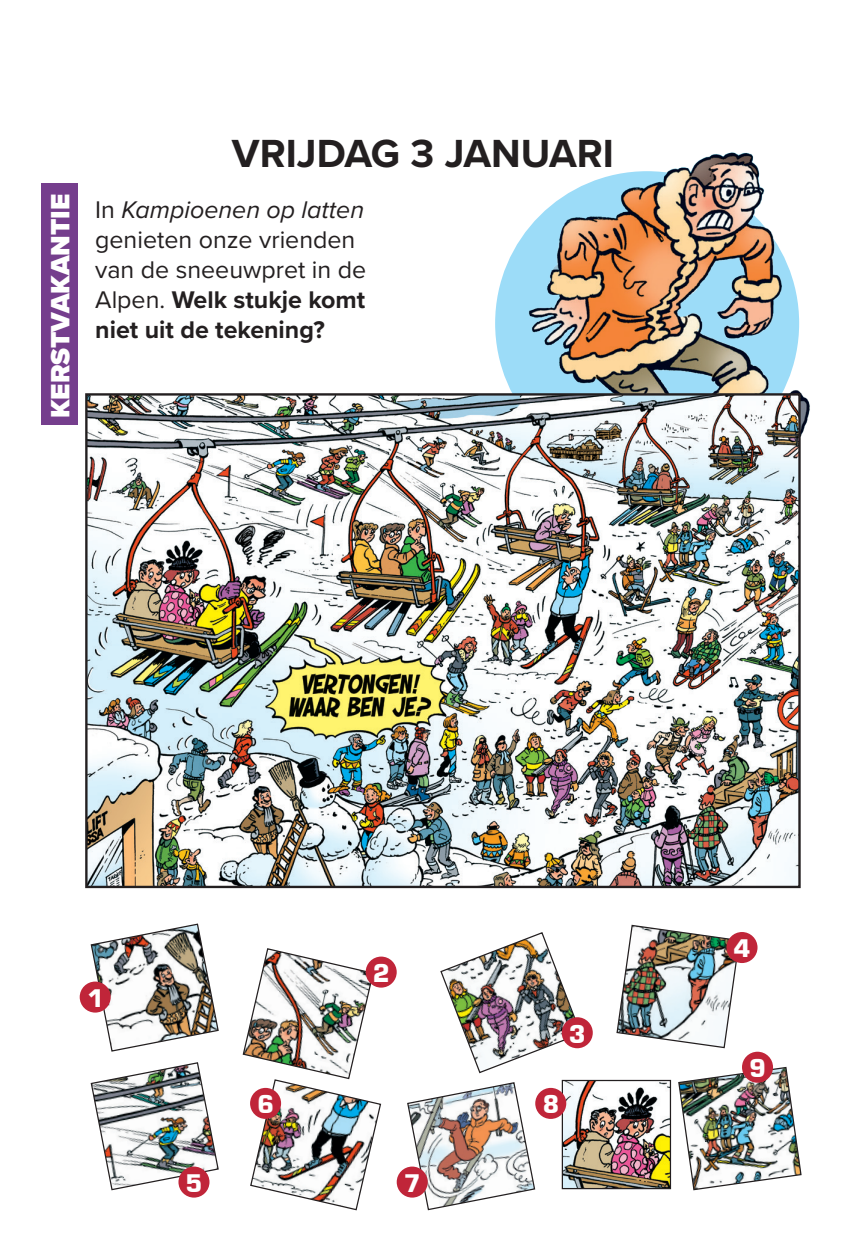
<style>
.page{position:relative;width:851px;height:1238px;background:#fff}
.page>*{position:absolute;margin:0;border:0;box-sizing:border-box;transform-origin:0 0}
.t1{font:700 40.75px "Proxima Nova";color:#231f20}
.t2{font:900 27.5px "Proxima Nova";color:#fff}
.t3{font:25px/30px "Proxima Nova";color:#231f20}
.t4{font:700 24.25px "Square 721 BT";color:#fff}
.s1{font-style:italic}
.s2{font-weight:700}
</style>
<div class="page">
<img style="left:504px;top:152px;width:306px;height:284px">
<svg style="left:90px;top:923px;width:129px;height:129px"></svg>
<img style="left:88px;top:396px;width:710px;height:489px">
<div style="left:85px;top:393px;width:716px;height:495px;border:2px solid #231f20"></div>
<img style="left:564px;top:1082px;width:105px;height:105px">
<div style="left:562px;top:1080px;width:109px;height:109px;border:1px solid #231f20"></div>
<svg style="left:406px;top:1082px;width:130px;height:129px"></svg>
<img style="left:440px;top:932px;width:142px;height:142px">
<img style="left:678px;top:1066px;width:124px;height:125px">
<img style="left:616px;top:924px;width:122px;height:125px">
<img style="left:90px;top:1062px;width:129px;height:129px">
<img style="left:242px;top:948px;width:140px;height:263px">
<div style="left:80px;top:981px;width:31px;height:31px;background:#c02539;border-radius:50%"></div>
<div style="left:366px;top:956px;width:31px;height:31px;background:#c02539;border-radius:50%"></div>
<div style="left:562px;top:1017px;width:31px;height:31px;background:#c02539;border-radius:50%"></div>
<div style="left:726px;top:932px;width:31px;height:31px;background:#c02539;border-radius:50%"></div>
<div style="left:178px;top:1166px;width:31px;height:31px;background:#c02539;border-radius:50%"></div>
<div style="left:250px;top:1088px;width:31px;height:31px;background:#c02539;border-radius:50%"></div>
<div style="left:397px;top:1166px;width:31px;height:31px;background:#c02539;border-radius:50%"></div>
<div style="left:535px;top:1088px;width:31px;height:31px;background:#c02539;border-radius:50%"></div>
<div style="left:742px;top:1051px;width:31px;height:31px;background:#c02539;border-radius:50%"></div>
<div style="left:41px;top:183px;width:37px;height:242px;background:#753e8d"></div>
<p class="t2" style="left:40px;top:418px;width:226px;rotate:-90deg">KERSTVAKANTIE</p>
<h1 class="t1" style="left:232px;top:123px;width:384px">VRIJDAG 3 JANUARI</h1>
<p class="t3" style="left:95px;top:194px;width:273px">In <span class="s1">Kampioenen op latten </span>genieten onze vrienden van de sneeuwpret in de<br>Alpen. <span class="s2">Welk stukje komt niet uit de tekening?</span></p>
<p class="t4" style="left:87px;top:983px;width:18px">1</p>
<p class="t4" style="left:186px;top:1168px;width:18px">5</p>
<p class="t4" style="left:257px;top:1090px;width:18px">6</p>
<p class="t4" style="left:373px;top:958px;width:18px">2</p>
<p class="t4" style="left:404px;top:1168px;width:18px">7</p>
<p class="t4" style="left:569px;top:1019px;width:18px">3</p>
<p class="t4" style="left:542px;top:1090px;width:18px">8</p>
<p class="t4" style="left:733px;top:934px;width:18px">4</p>
<p class="t4" style="left:749px;top:1053px;width:18px">9</p>
</div>
